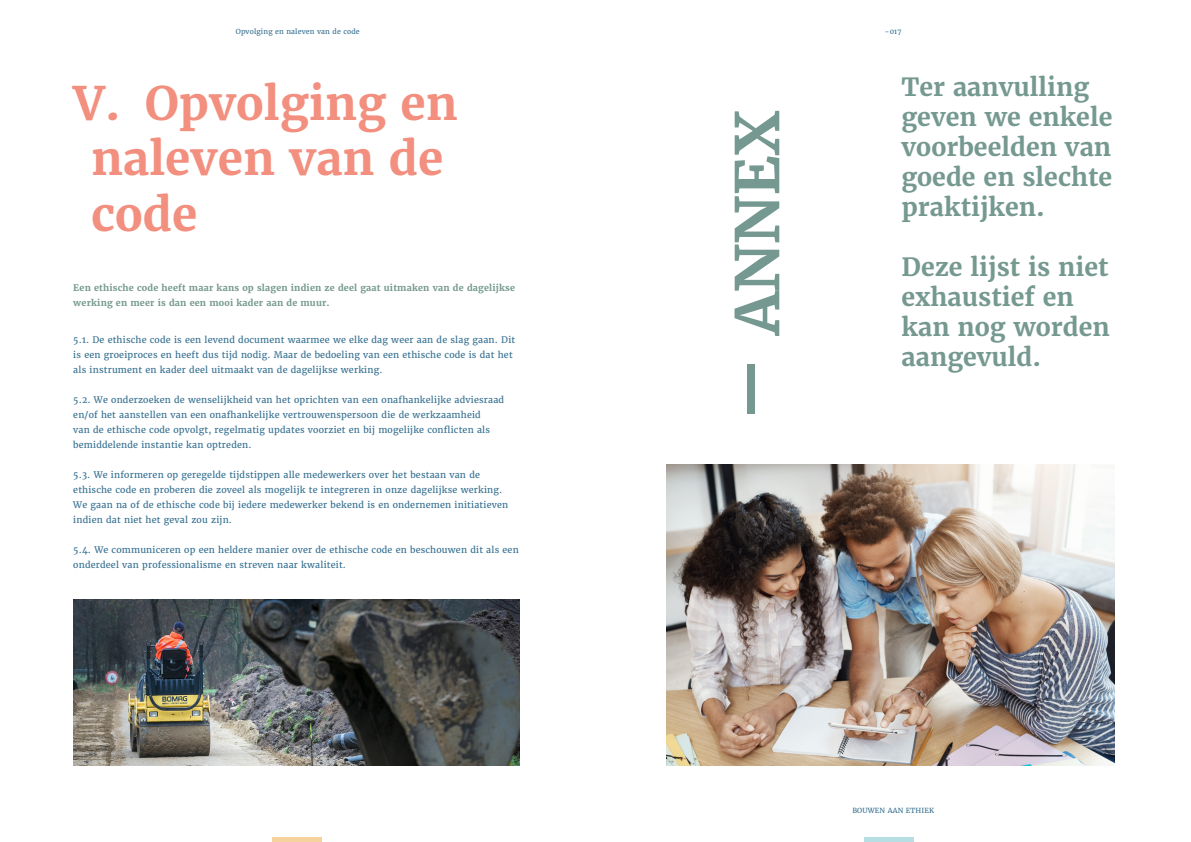
<style>
.page{position:relative;width:1191px;height:842px;background:#fff}
.page>*{position:absolute;margin:0;border:0;box-sizing:border-box;transform-origin:0 0}
.t1{font:700 60px "Merriweather";color:#759990}
.t2{font:700 46px/55.2px "Merriweather";color:#f28f7f}
.t3{font:700 25px/30px "Merriweather";color:#759990}
.t4{font:9px/15px "Merriweather";letter-spacing:.02em;color:#367091}
.t5{font:700 9px/15px "Merriweather";letter-spacing:.02em;color:#759990}
.t6{font:7px "Merriweather";letter-spacing:.02em;color:#367091}
</style>
<div class="page">
<img style="left:73px;top:600px;width:447px;height:165px">
<hr style="left:272px;top:838px;width:49px;height:4px;background:#f6d29d">
<img style="left:666px;top:465px;width:449px;height:300px">
<div style="left:747px;top:365px;width:7px;height:49px;background:#759990"></div>
<hr style="left:864px;top:838px;width:50px;height:4px;background:#b7dfe3">
<p class="t6" style="left:236px;top:27px;width:125px">Opvolging en naleven van de code</p>
<h2 class="t2" style="left:91px;top:76px;width:368px;text-indent:-18px">V. Opvolging en naleven van de code</h2>
<p class="t5" style="left:73px;top:280px;width:443px">Een ethische code heeft maar kans op slagen indien ze deel gaat uitmaken van de dagelijkse werking en meer is dan een mooi kader aan de muur.</p>
<p class="t4" style="left:73px;top:332px;width:443px">5.1. De ethische code is een levend document waarmee we elke dag weer aan de slag gaan. Dit is een groeiproces en heeft dus tijd nodig. Maar de bedoeling van een ethische code is dat het als instrument en kader deel uitmaakt van de dagelijkse werking.</p>
<p class="t4" style="left:73px;top:392px;width:432px">5.2. We onderzoeken de wenselijkheid van het oprichten van een onafhankelijke adviesraad en/of het aanstellen van een onafhankelijke vertrouwenspersoon die de werkzaamheid<br>van de ethische code opvolgt, regelmatig updates voorziet en bij mogelijke conflicten als bemiddelende instantie kan optreden.</p>
<p class="t4" style="left:73px;top:467px;width:436px">5.3. We informeren op geregelde tijdstippen alle medewerkers over het bestaan van de ethische code en proberen die zoveel als mogelijk te integreren in onze dagelijkse werking.<br>We gaan na of de ethische code bij iedere medewerker bekend is en ondernemen initiatieven indien dat niet het geval zou zijn.</p>
<p class="t4" style="left:73px;top:542px;width:447px">5.4. We communiceren op een heldere manier over de ethische code en beschouwen dit als een onderdeel van professionalisme en streven naar kwaliteit.</p>
<h1 class="t1" style="left:719px;top:335px;width:225px;rotate:-90deg">ANNEX</h1>
<p class="t6" style="left:885px;top:27px;width:18px">-017</p>
<h3 class="t3" style="left:901px;top:72px;width:212px">Ter aanvulling geven we enkele voorbeelden van goede en slechte praktijken.</h3>
<h3 class="t3" style="left:901px;top:252px;width:210px">Deze lijst is niet exhaustief en kan nog worden aangevuld.</h3>
<p class="t6" style="left:852px;top:806px;width:83px">BOUWEN AAN ETHIEK</p>
</div>
